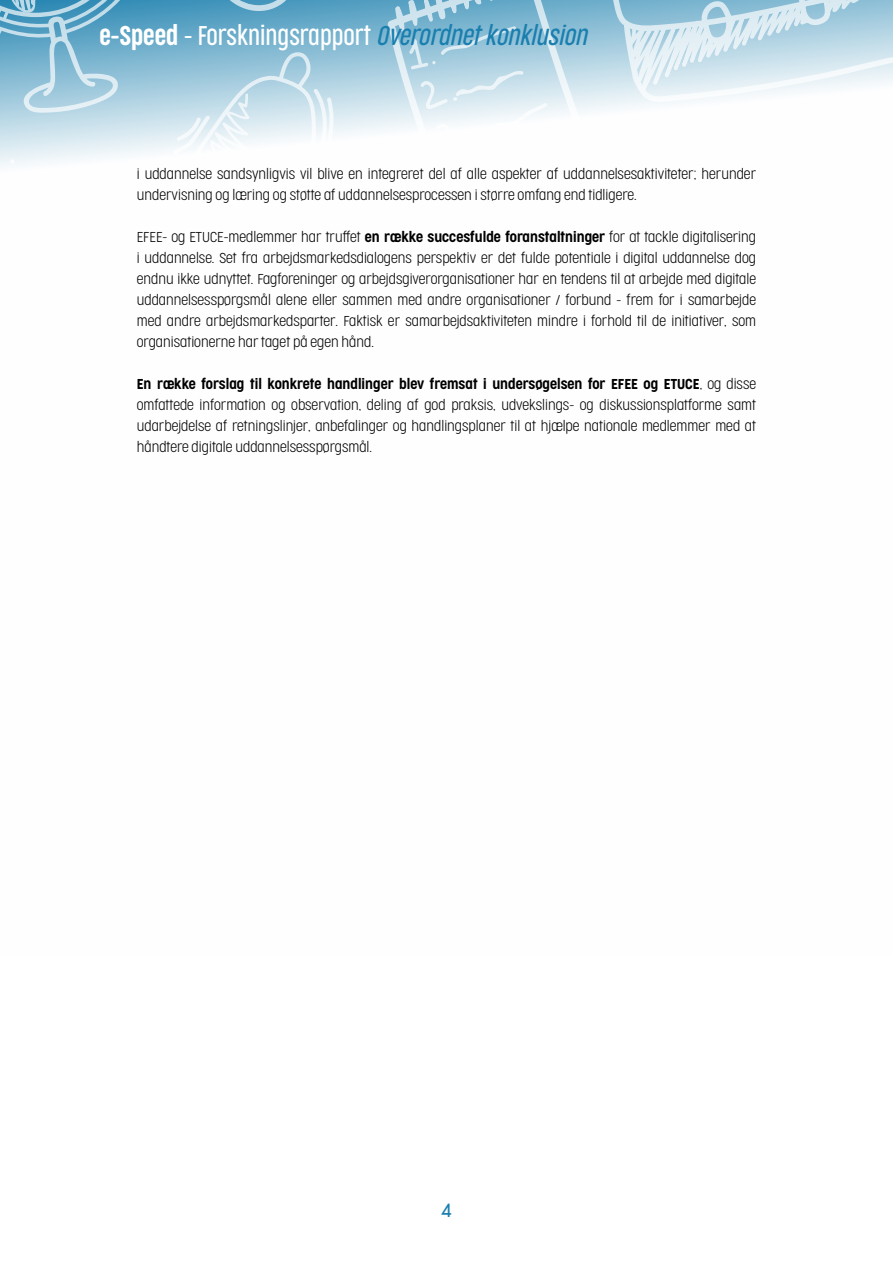
<style>
.page{position:relative;width:893px;height:1263px;background:#fff}
.page>*{position:absolute;margin:0;border:0;box-sizing:border-box;transform-origin:0 0}
.t1{font:italic 300 25.5px "Cocogoose Compressed";color:#1a7faf}
.t2{font:300 18px "Cocogoose Pro";color:#1a7faf}
.t3{font:200 13.5px/21px "Cocogoose Condensed";color:#000;text-align:justify}
.s1{font-style:normal;color:#fff}
.s2{font-weight:300}
</style>
<div class="page">
<svg style="left:0;top:0;width:334px;height:166px;background:#a6cddf"></svg>
<svg style="left:388px;top:0;width:505px;height:130px"></svg>
<h1 class="t1" style="left:99px;top:19px;width:489px"><span class="s1">e-Speed</span> <span class="s1">- Forskningsrapport</span> Overordnet konklusion</h1>
<p class="t3" style="left:137px;top:163px;width:621px">i uddannelse sandsynligvis vil blive en integreret del af alle aspekter af uddannelsesaktiviteter; herunder undervisning og læring og støtte af uddannelsesprocessen i større omfang end tidligere.</p>
<p class="t3" style="left:137px;top:226px;width:621px">EFEE- og ETUCE-medlemmer har truffet <span class="s2">en række succesfulde foranstaltninger</span> for at tackle digitalisering i uddannelse. Set fra arbejdsmarkedsdialogens perspektiv er det fulde potentiale i digital uddannelse dog endnu ikke udnyttet. Fagforeninger og arbejdsgiverorganisationer har en tendens til at arbejde med digitale uddannelsesspørgsmål alene eller sammen med andre organisationer / forbund - frem for i samarbejde med andre arbejdsmarkedsparter. Faktisk er samarbejdsaktiviteten mindre i forhold til de initiativer, som organisationerne har taget på egen hånd.</p>
<p class="t3" style="left:137px;top:373px;width:621px"><span class="s2">En række forslag til konkrete handlinger blev fremsat i undersøgelsen for EFEE og ETUCE</span>, og disse omfattede information og observation, deling af god praksis, udvekslings- og diskussionsplatforme samt udarbejdelse af retningslinjer, anbefalinger og handlingsplaner til at hjælpe nationale medlemmer med at håndtere digitale uddannelsesspørgsmål.</p>
<h2 class="t2" style="left:441px;top:1198px;width:13px">4</h2>
</div>
